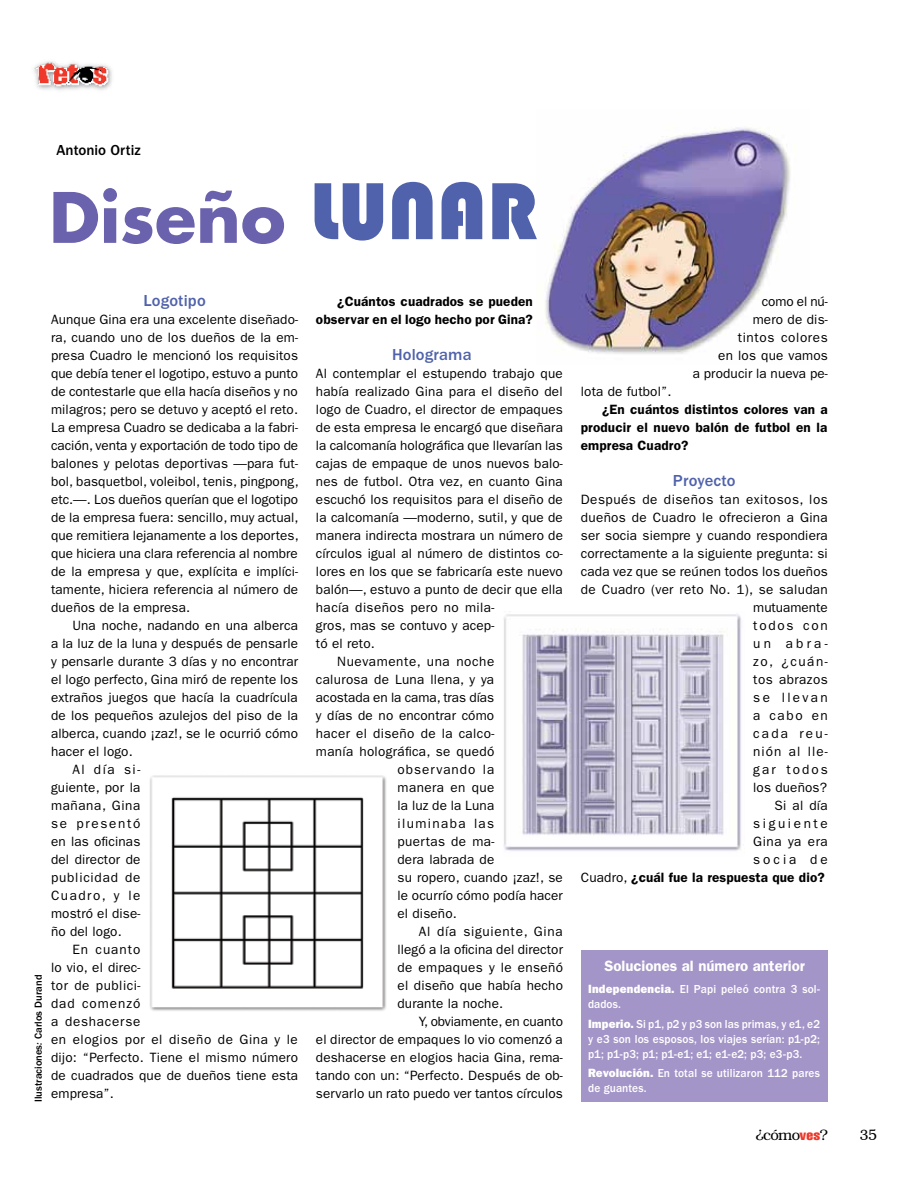
<style>
.page{position:relative;width:915px;height:1191px;background:#fff}
.page>*{position:absolute;margin:0;border:0;box-sizing:border-box;transform-origin:0 0}
.t1{font:700 67.5px "Futura Std";color:#6a62ac}
.t2{font:500 16.5px "ITC Franklin Gothic Std";letter-spacing:.01em;color:#5062ab}
.t3{font:600 15px "ITC Franklin Gothic Std";color:#fff}
.t4{font:500 15px "ITC Franklin Gothic Std";color:#000}
.t5{font:300 15px "Bookman Std";color:#000}
.t6{font:300 15px "Bookman";color:#000;scale:.95 1}
.t7{font:13.5px/18px "ITC Franklin Gothic Std";letter-spacing:.01em;color:#000;text-align:right}
.t8{font:600 13.5px/18px "ITC Franklin Gothic Std";letter-spacing:.01em;color:#000;text-align:right}
.t9{font:13.5px "ITC Franklin Gothic Std";letter-spacing:.04em;color:#000}
.t10{font:13.5px "ITC Franklin Gothic Std";letter-spacing:.03em;color:#000}
.t11{font:13.5px "ITC Franklin Gothic Std";letter-spacing:.055em;color:#000}
.t12{font:13.5px "ITC Franklin Gothic Std";letter-spacing:.075em;color:#000}
.t13{font:13.5px "ITC Franklin Gothic Std";letter-spacing:.045em;color:#000}
.t14{font:13.5px "ITC Franklin Gothic Std";letter-spacing:.035em;color:#000}
.t15{font:13.5px "ITC Franklin Gothic Std";letter-spacing:.06em;color:#000}
.t16{font:13.5px "ITC Franklin Gothic Std";letter-spacing:.1em;color:#000}
.t17{font:13.5px "ITC Franklin Gothic Std";letter-spacing:.125em;color:#000}
.t18{font:13.5px "ITC Franklin Gothic Std";letter-spacing:.11em;color:#000}
.t19{font:13.5px "ITC Franklin Gothic Std";letter-spacing:.07em;color:#000}
.t20{font:500 12px/15px "ITC Franklin Gothic Std";letter-spacing:.01em;color:#fff;scale:.95 1}
.t21{font:500 10.5px "ITC Franklin Gothic Std";color:#000}
.s1{font-family:"Bauhaus 93";font-weight:400;font-size:83.85px;color:#5062ab}
.s2{font-family:"ITC Franklin Gothic Std Med It";font-weight:400}
.s3{font-weight:600}
.s4{font-family:"ITC Franklin Gothic Std Hvy";font-weight:400}
.s5{font-family:"Helvetica";font-weight:400;font-stretch:extra-condensed;font-size:12.9px;color:#ef3829}
</style>
<div class="page">
<img style="left:545px;top:127px;width:250px;height:227px">
<div style="left:580px;top:950px;width:247px;height:151px;background:#a495c8"></div>
<img style="left:34px;top:61px;width:78px;height:29px">
<img style="left:504px;top:614px;width:237px;height:237px">
<img style="left:150px;top:775px;width:236px;height:236px">
<p class="t4" style="left:56px;top:141px;width:86px">Antonio Ortiz</p>
<h1 class="t1" style="left:49px;top:173px;width:489px">Diseño <span class="s1">LUNAR</span></h1>
<p class="t21" style="left:33px;top:1102px;width:129px;rotate:-90deg">Ilustraciones<span class="s2">:</span> Carlos Durand</p>
<p class="t2" style="left:143px;top:291px;width:64px">Logotipo</p>
<p class="t7" style="left:51px;top:311px;width:249px;text-align:justify">Aunque Gina era una excelente diseñado&shy;ra, cuando uno de los dueños de la em&shy;presa Cuadro le mencionó los requisitos que debía tener el logotipo, estuvo a punto de contestarle que ella hacía diseños y no milagros; pero se detuvo y aceptó el reto.<br>La empresa Cuadro se dedicaba a la fabri&shy;cación, venta y exportación de todo tipo de balones y pelotas deportivas —para fut&shy;bol, basquetbol, voleibol, tenis, pingpong, etc.—. Los dueños querían que el logotipo de la empresa fuera: sencillo, muy actual, que remitiera lejanamente a los deportes, que hiciera una clara referencia al nombre de la empresa y que, explícita e implíci&shy;tamente, hiciera referencia al número de dueños de la empresa.</p>
<p class="t7" style="left:72px;top:616px;width:227px">Una noche, nadando en una alberca</p>
<p class="t7" style="left:51px;top:634px;width:248px">a la luz de la luna y después de pensarle</p>
<p class="t7" style="left:51px;top:652px;width:248px">y pensarle durante 3 días y no encontrar</p>
<p class="t7" style="left:51px;top:670px;width:248px">el logo perfecto, Gina miró de repente los</p>
<p class="t7" style="left:51px;top:688px;width:248px">extraños juegos que hacía la cuadrícula</p>
<p class="t7" style="left:51px;top:706px;width:248px">de los pequeños azulejos del piso de la</p>
<p class="t7" style="left:51px;top:724px;width:248px">alberca, cuando ¡zaz!, se le ocurrió cómo</p>
<p class="t7" style="left:51px;top:742px;width:83px">hacer el logo.</p>
<p class="t7" style="left:72px;top:760px;width:69px">Al día si-</p>
<p class="t7" style="left:51px;top:778px;width:91px">guiente, por la</p>
<p class="t9" style="left:51px;top:798px;width:91px">mañana, Gina</p>
<p class="t17" style="left:51px;top:816px;width:91px">se presentó</p>
<p class="t7" style="left:51px;top:832px;width:91px">en las oficinas</p>
<p class="t7" style="left:51px;top:850px;width:91px">del director de</p>
<p class="t15" style="left:51px;top:870px;width:91px">publicidad de</p>
<p class="t18" style="left:51px;top:888px;width:91px">Cuadro, y le</p>
<p class="t7" style="left:51px;top:904px;width:91px">mostró el dise-</p>
<p class="t7" style="left:51px;top:922px;width:72px">ño del logo.</p>
<p class="t12" style="left:72px;top:942px;width:70px">En cuanto</p>
<p class="t7" style="left:51px;top:958px;width:91px">lo vio, el direc-</p>
<p class="t14" style="left:51px;top:977px;width:91px">tor de publici-</p>
<p class="t19" style="left:51px;top:995px;width:91px">dad comenzó</p>
<p class="t11" style="left:51px;top:1013px;width:91px">a deshacerse</p>
<p class="t9" style="left:51px;top:1031px;width:248px">en elogios por el diseño de Gina y le</p>
<p class="t7" style="left:51px;top:1048px;width:248px">dijo: “Perfecto. Tiene el mismo número</p>
<p class="t7" style="left:51px;top:1066px;width:248px">de cuadrados que de dueños tiene esta</p>
<p class="t7" style="left:51px;top:1084px;width:64px">empresa”.</p>
<p class="t8" style="left:316px;top:292px;width:218px">¿Cuántos cuadrados se pueden observar en el logo hecho por Gina?</p>
<p class="t2" style="left:392px;top:345px;width:81px">Holograma</p>
<p class="t7" style="left:316px;top:365px;width:248px">Al contemplar el estupendo trabajo que</p>
<p class="t7" style="left:316px;top:383px;width:248px">había realizado Gina para el diseño del</p>
<p class="t7" style="left:316px;top:401px;width:248px">logo de Cuadro, el director de empaques</p>
<p class="t7" style="left:316px;top:419px;width:248px">de esta empresa le encargó que diseñara</p>
<p class="t7" style="left:316px;top:437px;width:248px">la calcomanía holográfica que llevarían las</p>
<p class="t7" style="left:316px;top:454px;width:248px">cajas de empaque de unos nuevos balo-</p>
<p class="t7" style="left:316px;top:472px;width:248px">nes de futbol. Otra vez, en cuanto Gina</p>
<p class="t7" style="left:316px;top:490px;width:248px">escuchó los requisitos para el diseño de</p>
<p class="t7" style="left:316px;top:508px;width:248px">la calcomanía —moderno, sutil, y que de</p>
<p class="t7" style="left:316px;top:526px;width:248px">manera indirecta mostrara un número de</p>
<p class="t7" style="left:316px;top:544px;width:248px">círculos igual al número de distintos co-</p>
<p class="t7" style="left:316px;top:562px;width:248px">lores en los que se fabricaría este nuevo</p>
<p class="t7" style="left:316px;top:580px;width:248px">balón—, estuvo a punto de decir que ella</p>
<p class="t10" style="left:316px;top:600px;width:180px">hacía diseños pero no mila-</p>
<p class="t7" style="left:316px;top:616px;width:180px">gros, mas se contuvo y acep-</p>
<p class="t7" style="left:316px;top:634px;width:60px">tó el reto.</p>
<p class="t13" style="left:337px;top:654px;width:159px">Nuevamente, una noche</p>
<p class="t7" style="left:316px;top:670px;width:180px">calurosa de Luna llena, y ya</p>
<p class="t7" style="left:316px;top:688px;width:180px">acostada en la cama, tras días</p>
<p class="t7" style="left:316px;top:706px;width:180px">y días de no encontrar cómo</p>
<p class="t7" style="left:316px;top:724px;width:180px">hacer el diseño de la calco-</p>
<p class="t7" style="left:316px;top:742px;width:180px">manía holográfica, se quedó</p>
<p class="t12" style="left:397px;top:762px;width:98px">observando la</p>
<p class="t10" style="left:397px;top:780px;width:98px">manera en que</p>
<p class="t7" style="left:397px;top:796px;width:98px">la luz de la Luna</p>
<p class="t16" style="left:397px;top:816px;width:98px">iluminaba las</p>
<p class="t7" style="left:397px;top:832px;width:98px">puertas de ma-</p>
<p class="t7" style="left:397px;top:850px;width:98px">dera labrada de</p>
<p class="t7" style="left:397px;top:868px;width:167px">su ropero, cuando ¡zaz!, se</p>
<p class="t7" style="left:397px;top:886px;width:167px">le ocurrío cómo podía hacer</p>
<p class="t7" style="left:397px;top:904px;width:61px">el diseño.</p>
<p class="t11" style="left:418px;top:924px;width:145px">Al día siguiente, Gina</p>
<p class="t7" style="left:397px;top:940px;width:167px">llegó a la oficina del director</p>
<p class="t7" style="left:397px;top:958px;width:167px">de empaques y le enseñó</p>
<p class="t7" style="left:397px;top:976px;width:167px">el diseño que había hecho</p>
<p class="t7" style="left:397px;top:994px;width:107px">durante la noche.</p>
<p class="t7" style="left:418px;top:1012px;width:146px">Y, obviamente, en cuanto</p>
<p class="t7" style="left:316px;top:1030px;width:248px">el director de empaques lo vio comenzó a</p>
<p class="t7" style="left:316px;top:1048px;width:248px">deshacerse en elogios hacia Gina, rema-</p>
<p class="t7" style="left:316px;top:1066px;width:248px">tando con un: “Perfecto. Después de ob-</p>
<p class="t7" style="left:316px;top:1084px;width:248px">servarlo un rato puedo ver tantos círculos</p>
<p class="t7" style="left:692px;top:292px;width:137px">como el nú-<br>mero de dis-<br>tintos colores<br>en los que vamos<br>a producir la nueva pe-</p>
<p class="t7" style="left:580px;top:382px;width:92px">lota de futbol”.</p>
<p class="t8" style="left:580px;top:400px;width:248px;text-align:justify;text-indent:21px">¿En cuántos distintos colores van a producir el nuevo balón de futbol en la empresa Cuadro?</p>
<p class="t2" style="left:672px;top:471px;width:64px">Proyecto</p>
<p class="t7" style="left:580px;top:491px;width:248px">Después de diseños tan exitosos, los dueños de Cuadro le ofrecieron a Gina ser socia siempre y cuando respondiera correctamente a la siguiente pregunta: si cada vez que se reúnen todos los dueños de Cuadro (ver reto No. 1), se saludan mutuamente<br>todos con<br>un abra-<br>zo, ¿cuán-<br>tos abrazos<br>se llevan<br>a cabo en<br>cada reu-<br>nión al lle-<br>gar todos<br>los dueños?<br>Si al día<br>siguiente<br>Gina ya era<br>socia de<br>Cuadro, <span class="s3">¿cuál fue la respuesta que dio?</span></p>
<p class="t3" style="left:604px;top:956px;width:202px">Soluciones al número anterior</p>
<p class="t20" style="left:588px;top:982px;width:245px"><span class="s4">Independencia.</span> El Papi peleó contra 3 sol&shy;dados.</p>
<p class="t20" style="left:588px;top:1016px;width:245px;text-align:justify"><span class="s4">Imperio.</span> Si p1, p2 y p3 son las primas, y e1, e2 y e3 son los esposos, los viajes serían: p1-p2; p1; p1-p3; p1; p1-e1; e1; e1-e2; p3; e3-p3.</p>
<p class="t20" style="left:588px;top:1065px;width:245px"><span class="s4">Revolución.</span> En total se utilizaron 112 pares de guantes.</p>
<p class="t5" style="left:755px;top:1126px;width:74px">¿cómo<span class="s5">ves</span>?</p>
<p class="t6" style="left:859px;top:1125px;width:20px">35</p>
</div>
